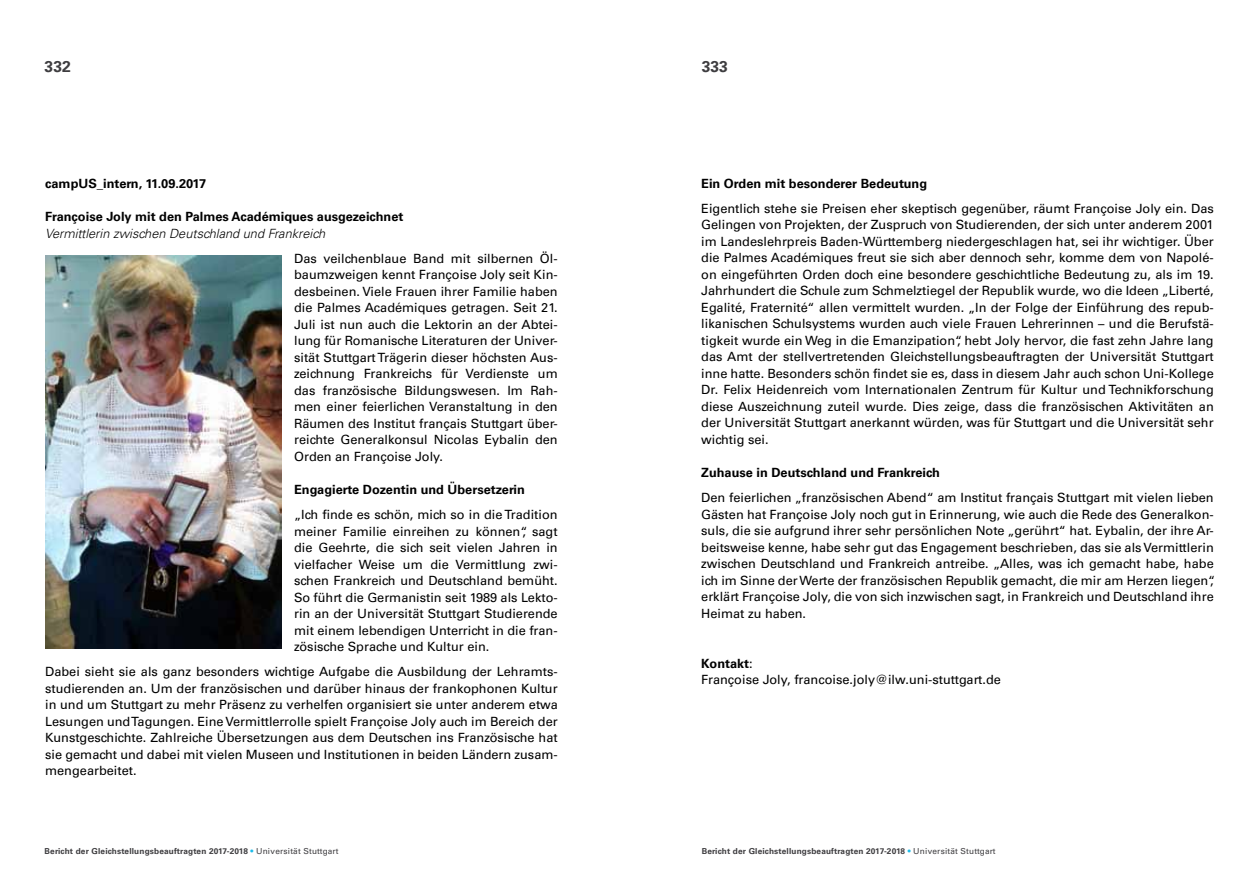
<style>
.page{position:relative;width:1259px;height:893px;background:#fff}
.page>*{position:absolute;margin:0;border:0;box-sizing:border-box;transform-origin:0 0}
.t1{font:700 15.75px "Univers LT Pro 65";color:#3e3d40}
.t2{font:12.75px/16.5px "Univers LT Pro 55 Roman";color:#000;text-align:justify}
.t3{font:700 12.75px "Univers LT Pro 65";color:#000}
.t4{font:italic 300 12.75px "Univers LT Pro 45";color:#000}
.t5{font:700 8.25px "Univers LT Pro 65";letter-spacing:.02em;color:#3e3d40}
.s1{font-family:"Univers LT Pro 55 Roman";font-weight:400}
.s2{font-family:"Univers LT Pro 55 Roman";font-weight:400;color:#1bbbea}
</style>
<div class="page">
<img style="left:45px;top:255px;width:236px;height:394px">
<p class="t1" style="left:45px;top:55px;width:28px">332</p>
<p class="t1" style="left:702px;top:55px;width:28px">333</p>
<p class="t3" style="left:45px;top:174px;width:163px">campUS_intern, 11.09.2017</p>
<p class="t3" style="left:45px;top:208px;width:360px">Françoise Joly mit den Palmes Académiques ausgezeichnet</p>
<p class="t4" style="left:45px;top:225px;width:281px">Vermittlerin zwischen Deutschland und Frankreich</p>
<p class="t2" style="left:294px;top:249px;width:265px">Das veilchenblaue Band mit silbernen Öl&shy;baumzweigen kennt Françoise Joly seit Kin&shy;desbeinen. Viele Frauen ihrer Familie haben die Palmes Académiques getragen. Seit 21.<br>Juli ist nun auch die Lektorin an der Abtei&shy;lung für Romanische Literaturen der Univer&shy;sität Stuttgart Trägerin dieser höchsten Aus&shy;zeichnung Frankreichs für Verdienste um das französische Bildungswesen. Im Rah&shy;men einer feierlichen Veranstaltung in den Räumen des Institut français Stuttgart über&shy;reichte Generalkonsul Nicolas Eybalin den Orden an Françoise Joly.</p>
<p class="t3" style="left:294px;top:481px;width:232px">Engagierte Dozentin und Übersetzerin</p>
<p class="t2" style="left:294px;top:506px;width:265px">„Ich finde es schön, mich so in die Tradition meiner Familie einreihen zu können“, sagt die Geehrte, die sich seit vielen Jahren in vielfacher Weise um die Vermittlung zwi&shy;schen Frankreich und Deutschland bemüht.<br>So führt die Germanistin seit 1989 als Lekto&shy;rin an der Universität Stuttgart Studierende mit einem lebendigen Unterricht in die fran&shy;zösische Sprache und Kultur ein.</p>
<p class="t2" style="left:45px;top:663px;width:514px">Dabei sieht sie als ganz besonders wichtige Aufgabe die Ausbildung der Lehramts&shy;studierenden an. Um der französischen und darüber hinaus der frankophonen Kultur in und um Stuttgart zu mehr Präsenz zu verhelfen organisiert sie unter anderem etwa Lesungen und Tagungen. Eine Vermittlerrolle spielt Françoise Joly auch im Bereich der Kunstgeschichte. Zahlreiche Übersetzungen aus dem Deutschen ins Französische hat sie gemacht und dabei mit vielen Museen und Institutionen in beiden Ländern zusam&shy;mengearbeitet.</p>
<p class="t3" style="left:701px;top:174px;width:227px">Ein Orden mit besonderer Bedeutung</p>
<p class="t2" style="left:701px;top:199px;width:514px">Eigentlich stehe sie Preisen eher skeptisch gegenüber, räumt Françoise Joly ein. Das Gelingen von Projekten, der Zuspruch von Studierenden, der sich unter anderem 2001 im Landeslehrpreis Baden-Württemberg niedergeschlagen hat, sei ihr wichtiger. Über die Palmes Académiques freut sie sich aber dennoch sehr, komme dem von Napolé&shy;on eingeführten Orden doch eine besondere geschichtliche Bedeutung zu, als im 19.<br>Jahrhundert die Schule zum Schmelztiegel der Republik wurde, wo die Ideen „Liberté, Egalité, Fraternité“ allen vermittelt wurden. „In der Folge der Einführung des repub&shy;likanischen Schulsystems wurden auch viele Frauen Lehrerinnen – und die Berufstä&shy;tigkeit wurde ein Weg in die Emanzipation“, hebt Joly hervor, die fast zehn Jahre lang das Amt der stellvertretenden Gleichstellungsbeauftragten der Universität Stuttgart inne hatte. Besonders schön findet sie es, dass in diesem Jahr auch schon Uni-Kollege Dr. Felix Heidenreich vom Internationalen Zentrum für Kultur und Technikforschung diese Auszeichnung zuteil wurde. Dies zeige, dass die französischen Aktivitäten an der Universität Stuttgart anerkannt würden, was für Stuttgart und die Universität sehr wichtig sei.</p>
<p class="t3" style="left:701px;top:464px;width:240px">Zuhause in Deutschland und Frankreich</p>
<p class="t2" style="left:701px;top:489px;width:515px;text-align:left">Den feierlichen „französischen Abend“ am Institut français Stuttgart mit vielen lieben Gästen hat Françoise Joly noch gut in Erinnerung, wie auch die Rede des Generalkon&shy;suls, die sie aufgrund ihrer sehr persönlichen Note „gerührt“ hat. Eybalin, der ihre Ar&shy;beitsweise kenne, habe sehr gut das Engagement beschrieben, das sie als Vermittlerin zwischen Deutschland und Frankreich antreibe. „Alles, was ich gemacht habe, habe ich im Sinne der Werte der französischen Republik gemacht, die mir am Herzen liegen“, erklärt Françoise Joly, die von sich inzwischen sagt, in Frankreich und Deutschland ihre Heimat zu haben.</p>
<p class="t3" style="left:701px;top:654px;width:53px">Kontakt<span class="s1">:</span></p>
<p class="t2" style="left:701px;top:671px;width:301px">Françoise Joly, francoise.joly@ilw.uni-stuttgart.de</p>
<p class="t5" style="left:45px;top:845px;width:295px">Bericht der Gleichstellungsbeauftragten 2017-2018 <span class="s2">•</span> <span class="s1">Universität Stuttgart</span></p>
<p class="t5" style="left:702px;top:846px;width:295px">Bericht der Gleichstellungsbeauftragten 2017-2018 <span class="s2">•</span> <span class="s1">Universität Stuttgart</span></p>
</div>
